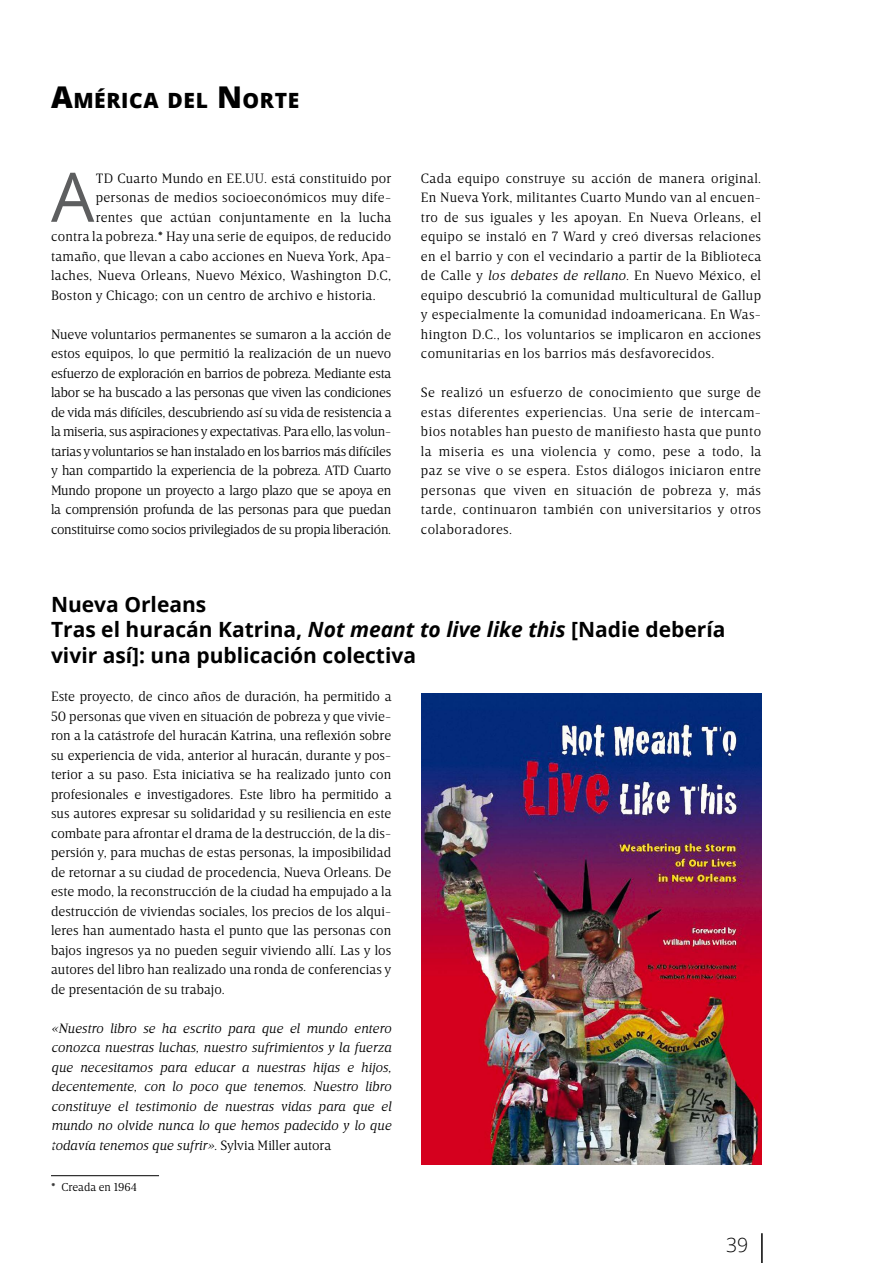
<style>
.page{position:relative;width:893px;height:1263px;background:#fff}
.page>*{position:absolute;margin:0;border:0;box-sizing:border-box;transform-origin:0 0}
.t1{font:68.4px "Open Sans";color:#5d5e5f}
.t2{font:700 21px/25.2px "Open Sans";color:#000}
.t3{font:800 21px "Open Sans";letter-spacing:.03em;color:#000}
.t4{font:300 19.5px "Open Sans";color:#000}
.t5{font:300 13.8px/19.5px "Breve Text";letter-spacing:.02em;color:#000;text-align:justify}
.t6{font:italic 300 13.8px/19.5px "Breve Text";color:#000;text-align:justify}
.t7{font:300 12px "Breve Text";color:#fff}
.t8{font:300 11.7px "Breve Text";color:#000}
.s1{font-size:30px}
.s2{font-style:italic}
.s3{font-style:normal}
</style>
<div class="page">
<hr style="left:761px;top:1233px;width:2px;height:30px;background:#000">
<hr style="left:51px;top:1175px;width:108px;height:1px;background:#000">
<img style="left:422px;top:693px;width:340px;height:471px">
<h2 class="t3" style="left:51px;top:84px;width:250px"><span class="s1">A</span>MÉRICA DEL <span class="s1">N</span> ORTE</h2>
<h1 class="t1" style="left:51px;top:150px;width:45px">A</h1>
<p class="t5" style="left:96px;top:168px;width:297px">TD Cuarto Mundo en EE.UU. está constituido por</p>
<p class="t5" style="left:96px;top:188px;width:297px">personas de medios socioeconómicos muy dife-</p>
<p class="t5" style="left:96px;top:207px;width:297px">rentes que actúan conjuntamente en la lucha</p>
<p class="t5" style="left:51px;top:227px;width:342px">contra la pobreza.* Hay una serie de equipos, de reducido</p>
<p class="t5" style="left:51px;top:246px;width:342px">tamaño, que llevan a cabo acciones en Nueva York, Apa-</p>
<p class="t5" style="left:51px;top:266px;width:342px">laches, Nueva Orleans, Nuevo México, Washington D.C,</p>
<p class="t5" style="left:51px;top:285px;width:326px">Boston y Chicago; con un centro de archivo e historia.</p>
<p class="t5" style="left:51px;top:324px;width:342px">Nueve voluntarios permanentes se sumaron a la acción de estos equipos, lo que permitió la realización de un nuevo esfuerzo de exploración en barrios de pobreza. Mediante esta labor se ha buscado a las personas que viven las condiciones de vida más difíciles, descubriendo así su vida de resistencia a la miseria, sus aspiraciones y expectativas. Para ello, las volun&shy;tarias y voluntarios se han instalado en los barrios más difíciles y han compartido la experiencia de la pobreza. ATD Cuarto Mundo propone un proyecto a largo plazo que se apoya en la comprensión profunda de las personas para que puedan constituirse como socios privilegiados de su propia liberación.</p>
<p class="t5" style="left:421px;top:168px;width:342px">Cada equipo construye su acción de manera original.<br>En Nueva York, militantes Cuarto Mundo van al encuen&shy;tro de sus iguales y les apoyan. En Nueva Orleans, el equipo se instaló en 7 Ward y creó diversas relaciones en el barrio y con el vecindario a partir de la Biblioteca de Calle y <span class="s2">los debates de rellano</span>. En Nuevo México, el equipo descubrió la comunidad multicultural de Gallup y especialmente la comunidad indoamericana. En Was&shy;hington D.C., los voluntarios se implicaron en acciones comunitarias en los barrios más desfavorecidos.</p>
<p class="t5" style="left:421px;top:383px;width:342px">Se realizó un esfuerzo de conocimiento que surge de estas diferentes experiencias. Una serie de intercam&shy;bios notables han puesto de manifiesto hasta que punto la miseria es una violencia y como, pese a todo, la paz se vive o se espera. Estos diálogos iniciaron entre personas que viven en situación de pobreza y, más tarde, continuaron también con universitarios y otros colaboradores.</p>
<h2 class="t2" style="left:51px;top:591px;width:676px">Nueva Orleans<br>Tras el huracán Katrina, <span class="s2">Not meant to live like this</span> [Nadie debería vivir así]: una publicación colectiva</h2>
<p class="t5" style="left:51px;top:687px;width:342px">Este proyecto, de cinco años de duración, ha permitido a 50 personas que viven en situación de pobreza y que vivie&shy;ron a la catástrofe del huracán Katrina, una reflexión sobre su experiencia de vida, anterior al huracán, durante y pos&shy;terior a su paso. Esta iniciativa se ha realizado junto con profesionales e investigadores. Este libro ha permitido a sus autores expresar su solidaridad y su resiliencia en este combate para afrontar el drama de la destrucción, de la dis&shy;persión y, para muchas de estas personas, la imposibilidad de retornar a su ciudad de procedencia, Nueva Orleans. De este modo, la reconstrucción de la ciudad ha empujado a la destrucción de viviendas sociales, los precios de los alqui&shy;leres han aumentado hasta el punto que las personas con bajos ingresos ya no pueden seguir viviendo allí. Las y los autores del libro han realizado una ronda de conferencias y de presentación de su trabajo.</p>
<p class="t6" style="left:51px;top:1018px;width:342px">«Nuestro libro se ha escrito para que el mundo entero conozca nuestras luchas, nuestro sufrimientos y la fuerza que necesitamos para educar a nuestras hijas e hijos, decentemente, con lo poco que tenemos. Nuestro libro constituye el testimonio de nuestras vidas para que el mundo no olvide nunca lo que hemos padecido y lo que todavía tenemos que sufrir». <span class="s3">Sylvia Miller autora</span></p>
<p class="t7" style="left:51px;top:1141px;width:6px">*</p>
<p class="t8" style="left:51px;top:1180px;width:87px">* Creada en 1964</p>
<h3 class="t4" style="left:726px;top:1232px;width:24px">39</h3>
</div>
